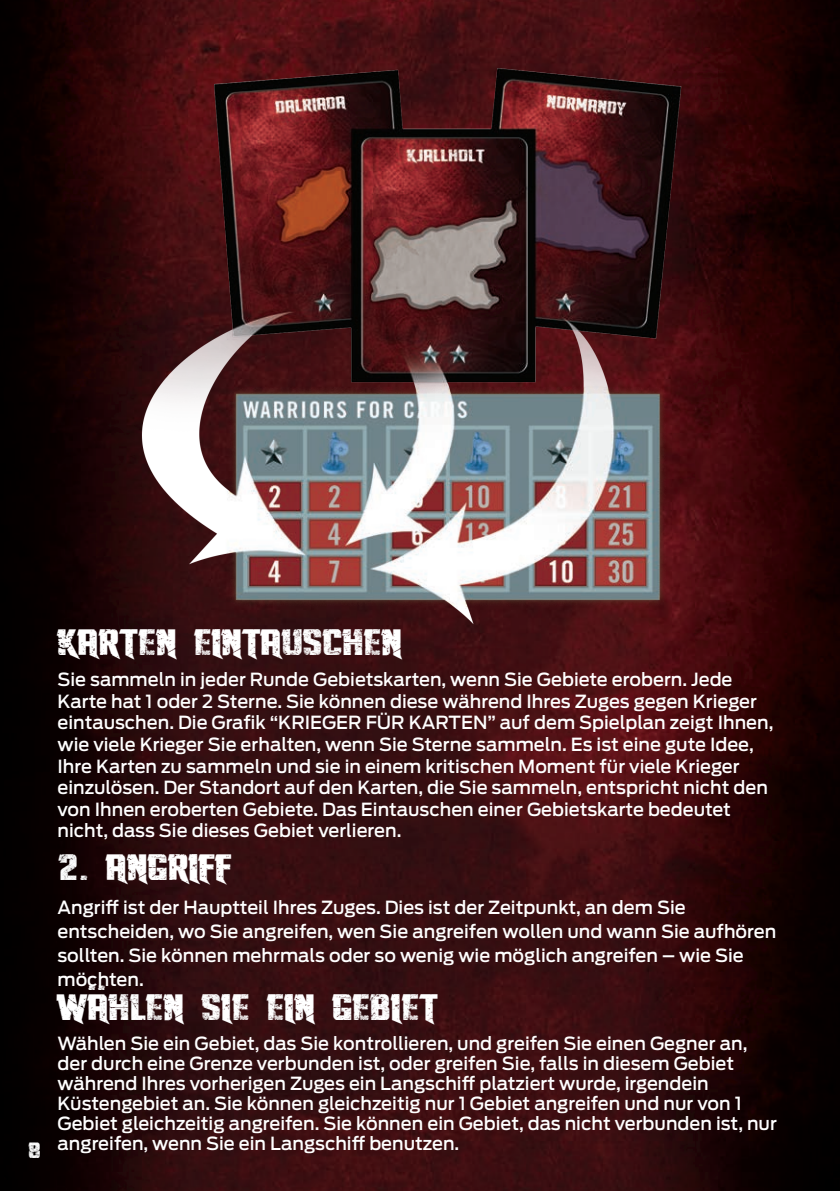
<style>
.page{position:relative;width:840px;height:1191px;background:#fff}
.page>*{position:absolute;margin:0;border:0;box-sizing:border-box;transform-origin:0 0}
.t1{font:40px "Twisted Stallions";color:#fff}
.t2{font:24px "Twisted Stallions";color:#fff}
.t3{font:500 18px/21.6px "Ford Antenna";color:#fff}
</style>
<div class="page">
<img style="left:0;top:0;width:839px;height:1191px">
<img style="left:29px;top:51px;width:810px;height:581px">
<h2 class="t2" style="left:28px;top:1138px;width:14px">8</h2>
<h1 class="t1" style="left:57px;top:622px;width:346px">KARTEN EINTAUSCHEN</h1>
<p class="t3" style="left:57px;top:667px;width:717px">Sie sammeln in jeder Runde Gebietskarten, wenn Sie Gebiete erobern. Jede Karte hat 1 oder 2 Sterne. Sie können diese während Ihres Zuges gegen Krieger eintauschen. Die Grafik “KRIEGER FÜR KARTEN” auf dem Spielplan zeigt Ihnen, wie viele Krieger Sie erhalten, wenn Sie Sterne sammeln. Es ist eine gute Idee, Ihre Karten zu sammeln und sie in einem kritischen Moment für viele Krieger einzulösen. Der Standort auf den Karten, die Sie sammeln, entspricht nicht den von Ihnen eroberten Gebiete. Das Eintauschen einer Gebietskarte bedeutet nicht, dass Sie dieses Gebiet verlieren.</p>
<h1 class="t1" style="left:57px;top:847px;width:177px">2. ANGRIFF</h1>
<p class="t3" style="left:57px;top:893px;width:720px;line-height:24px">Angriff ist der Hauptteil Ihres Zuges. Dies ist der Zeitpunkt, an dem Sie entscheiden, wo Sie angreifen, wen Sie angreifen wollen und wann Sie aufhören sollten. Sie können mehrmals oder so wenig wie möglich angreifen – wie Sie möchten.</p>
<h1 class="t1" style="left:86px;top:957px;width:21px">..</h1>
<h1 class="t1" style="left:57px;top:987px;width:383px">WAHLEN SIE EIN GEBIET</h1>
<p class="t3" style="left:57px;top:1031px;width:720px;line-height:20px">Wählen Sie ein Gebiet, das Sie kontrollieren, und greifen Sie einen Gegner an, der durch eine Grenze verbunden ist, oder greifen Sie, falls in diesem Gebiet während Ihres vorherigen Zuges ein Langschiff platziert wurde, irgendein Küstengebiet an. Sie können gleichzeitig nur 1 Gebiet angreifen und nur von 1<br>Gebiet gleichzeitig angreifen. Sie können ein Gebiet, das nicht verbunden ist, nur angreifen, wenn Sie ein Langschiff benutzen.</p>
</div>
